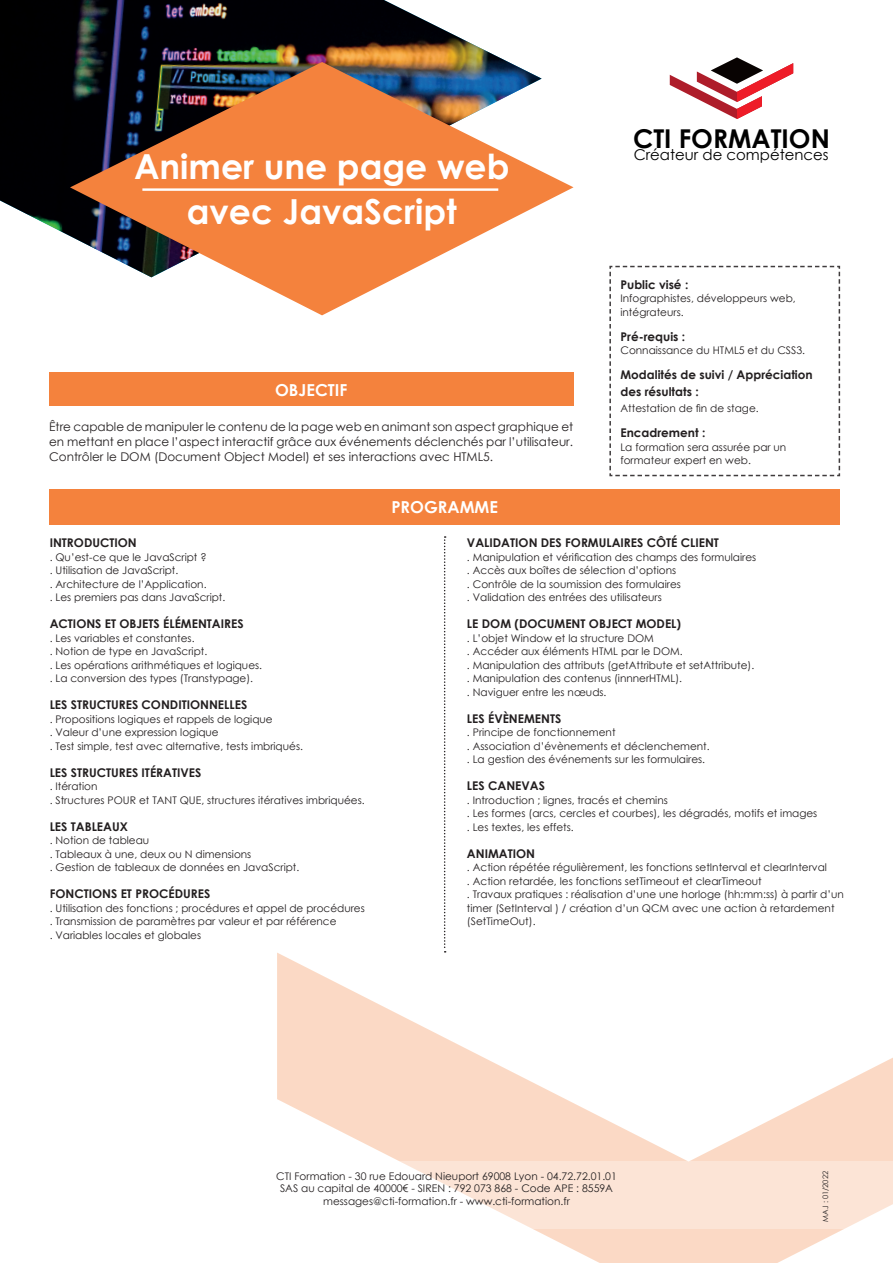
<style>
.page{position:relative;width:893px;height:1263px;background:#fff}
.page>*{position:absolute;margin:0;border:0;box-sizing:border-box;transform-origin:0 0}
.t1{font:700 34.5px/45px "Century Gothic";color:#fff;text-align:center}
.t2{font:700 25.95px "Century Gothic";color:#000}
.t3{font:700 16.5px "Century Gothic";color:#fff}
.t4{font:14.85px "Century Gothic";color:#000}
.t5{font:700 12px/16.5px "Century Gothic";color:#231f20}
.t6{font:12px/15px "Century Gothic";color:#231f20;text-align:justify}
.t7{font:10.5px/13.5px "Century Gothic";color:#231f20}
.t8{font:7.5px "Century Gothic";color:#231f20}
</style>
<div class="page">
<svg style="left:444px;top:536px;width:2px;height:416px"></svg>
<div style="left:49px;top:489px;width:791px;height:36px;background:#f4823d"></div>
<div style="left:49px;top:373px;width:524px;height:33px;background:#f4823d"></div>
<svg style="left:609px;top:265px;width:232px;height:212px"></svg>
<img style="left:0;top:0;width:509px;height:236px">
<svg style="left:70px;top:62px;width:503px;height:253px;fill:#f4823d"></svg>
<hr style="left:142px;top:188px;width:356px;height:3px;background:#fff">
<svg style="left:277px;top:952px;width:616px;height:311px"></svg>
<svg style="left:670px;top:57px;width:123px;height:62px"></svg>
<svg style="left:277px;top:1161px;width:616px;height:68px;fill:#fce4d6"></svg>
<h1 class="t1" style="left:134px;top:142px;width:377px">Animer une page web avec JavaScript</h1>
<h3 class="t3" style="left:275px;top:377px;width:74px">OBJECTIF</h3>
<p class="t6" style="left:49px;top:419px;width:526px">Être capable de manipuler le contenu de la page web en animant son aspect graphique et en mettant en place l’aspect interactif grâce aux événements déclenchés par l’utilisateur.<br>Contrôler le DOM (Document Object Model) et ses interactions avec HTML5.</p>
<h2 class="t2" style="left:633px;top:119px;width:198px">CTI FORMATION</h2>
<h3 class="t4" style="left:634px;top:145px;width:196px">Créateur de compétences</h3>
<p class="t5" style="left:620px;top:276px;width:69px">Public visé :</p>
<p class="t7" style="left:620px;top:292px;width:177px">Infographistes, développeurs web, intégrateurs.</p>
<p class="t5" style="left:620px;top:328px;width:66px">Pré-requis :</p>
<p class="t7" style="left:620px;top:344px;width:186px">Connaissance du HTML5 et du CSS3.</p>
<p class="t5" style="left:620px;top:366px;width:194px">Modalités de suivi / Appréciation des résultats :</p>
<p class="t7" style="left:620px;top:402px;width:140px">Attestation de fin de stage.</p>
<p class="t5" style="left:620px;top:424px;width:86px">Encadrement :</p>
<p class="t7" style="left:620px;top:440px;width:167px">La formation sera assurée par un formateur expert en web.</p>
<p class="t5" style="left:50px;top:534px;width:89px">INTRODUCTION</p>
<p class="t7" style="left:50px;top:550px;width:177px">. Qu’est-ce que le JavaScript ?<br>. Utilisation de JavaScript.<br>. Architecture de l’Application.<br>. Les premiers pas dans JavaScript.</p>
<p class="t5" style="left:50px;top:615px;width:195px">ACTIONS ET OBJETS ÉLÉMENTAIRES</p>
<p class="t7" style="left:50px;top:631px;width:214px">. Les variables et constantes.<br>. Notion de type en JavaScript.<br>. Les opérations arithmétiques et logiques. . La conversion des types (Transtypage).</p>
<p class="t5" style="left:50px;top:696px;width:199px">LES STRUCTURES CONDITIONNELLES</p>
<p class="t7" style="left:50px;top:712px;width:255px">. Propositions logiques et rappels de logique<br>. Valeur d’une expression logique<br>. Test simple, test avec alternative, tests imbriqués.</p>
<p class="t5" style="left:50px;top:763px;width:153px">LES STRUCTURES ITÉRATIVES</p>
<p class="t7" style="left:50px;top:779px;width:317px">. Itération<br>. Structures POUR et TANT QUE, structures itératives imbriquées.</p>
<p class="t5" style="left:50px;top:817px;width:80px">LES TABLEAUX</p>
<p class="t7" style="left:50px;top:833px;width:251px">. Notion de tableau<br>. Tableaux à une, deux ou N dimensions<br>. Gestion de tableaux de données en JavaScript.</p>
<p class="t5" style="left:50px;top:885px;width:162px">FONCTIONS ET PROCÉDURES</p>
<p class="t7" style="left:50px;top:901px;width:317px">. Utilisation des fonctions ; procédures et appel de procédures . Transmission de paramètres par valeur et par référence<br>. Variables locales et globales</p>
<h3 class="t3" style="left:391px;top:495px;width:108px">PROGRAMME</h3>
<p class="t5" style="left:467px;top:534px;width:254px">VALIDATION DES FORMULAIRES CÔTÉ CLIENT</p>
<p class="t7" style="left:467px;top:550px;width:291px">. Manipulation et vérification des champs des formulaires . Accès aux boîtes de sélection d’options<br>. Contrôle de la soumission des formulaires<br>. Validation des entrées des utilisateurs</p>
<p class="t5" style="left:467px;top:615px;width:216px">LE DOM (DOCUMENT OBJECT MODEL)</p>
<p class="t7" style="left:467px;top:631px;width:289px">. L’objet Window et la structure DOM<br>. Accéder aux éléments HTML par le DOM.<br>. Manipulation des attributs (getAttribute et setAttribute). . Manipulation des contenus (innnerHTML).<br>. Naviguer entre les nœuds.</p>
<p class="t5" style="left:467px;top:709px;width:96px">LES ÉVÈNEMENTS</p>
<p class="t7" style="left:467px;top:725px;width:244px">. Principe de fonctionnement<br>. Association d’évènements et déclenchement. . La gestion des événements sur les formulaires.</p>
<p class="t5" style="left:467px;top:777px;width:79px">LES CANEVAS</p>
<p class="t7" style="left:467px;top:793px;width:352px">. Introduction ; lignes, tracés et chemins<br>. Les formes (arcs, cercles et courbes), les dégradés, motifs et images . Les textes, les effets.</p>
<p class="t5" style="left:467px;top:844px;width:70px">ANIMATION</p>
<p class="t7" style="left:467px;top:860px;width:378px">. Action répétée régulièrement, les fonctions setInterval et clearInterval<br>. Action retardée, les fonctions setTimeout et clearTimeout<br>. Travaux pratiques : réalisation d’une une horloge (hh:mm:ss) à partir d’un timer (SetInterval ) / création d’un QCM avec une action à retardement (SetTimeOut).</p>
<p class="t7" style="left:276px;top:1169px;width:342px;line-height:12.6px;text-align:center">CTI Formation - 30 rue Edouard Nieuport 69008 Lyon - 04.72.72.01.01<br>SAS au capital de 40000€ - SIREN : 792 073 868 - Code APE : 8559A messages@cti-formation.fr - www.cti-formation.fr</p>
<p class="t8" style="left:820px;top:1221px;width:52px;rotate:-90deg">MAJ : 01/2022</p>
</div>
